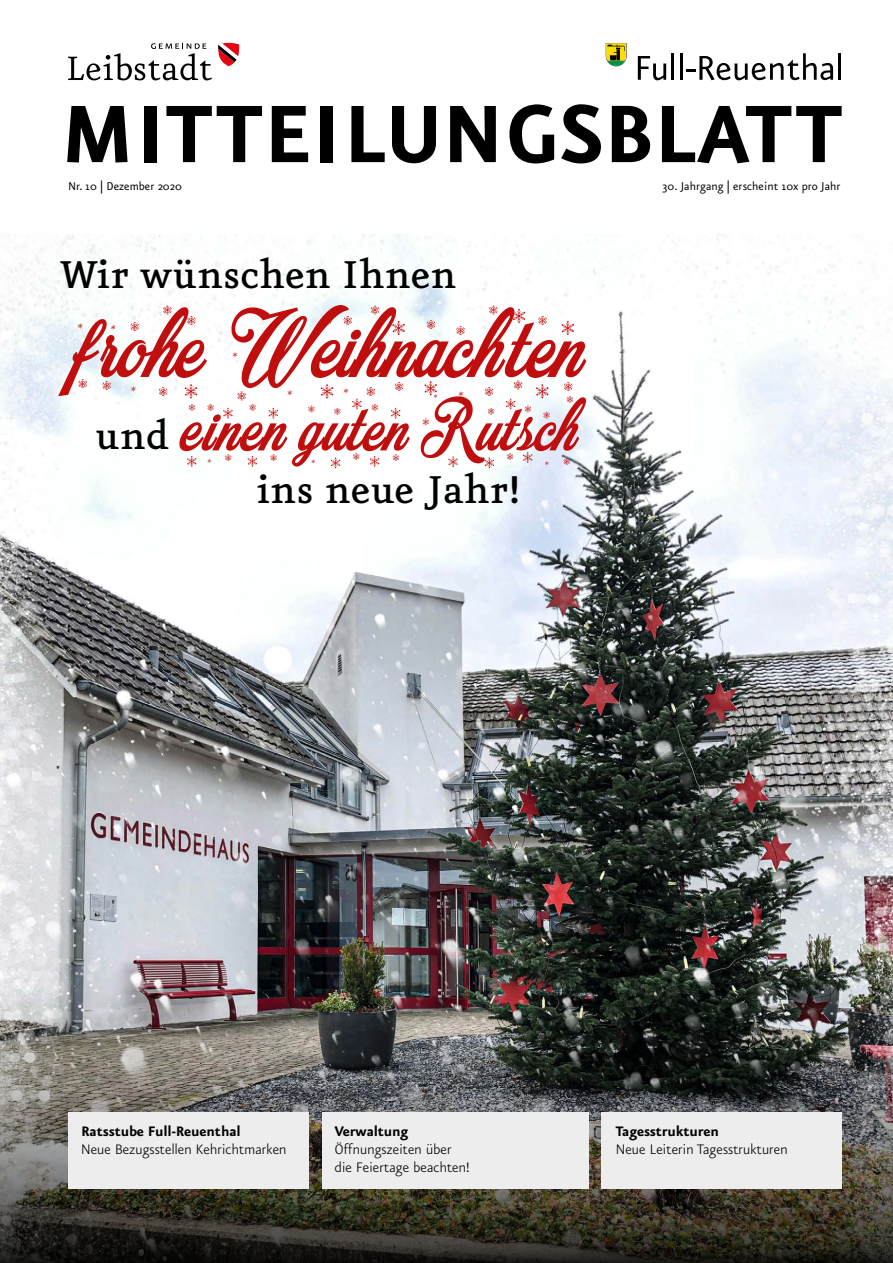
<style>
.page{position:relative;width:893px;height:1263px;background:#fff}
.page>*{position:absolute;margin:0;border:0;box-sizing:border-box;transform-origin:0 0}
.t1{font:100.5px "Merry Christmas Flake";color:#c00d0e}
.t2{font:700 97.5px "Eureka Sans";letter-spacing:.01em;color:#000}
.t3{font:76.5px "Merry Christmas Flake";letter-spacing:.02em;color:#c00d0e}
.t4{font:500 46.5px "Eureka";color:#000}
.t5{font:300 16.5px/18px "Eureka Sans";letter-spacing:.01em;color:#000}
.t6{font:700 16.5px "Eureka Sans";letter-spacing:-.01em;color:#000}
.t7{font:13.5px "Eureka Sans";color:#000}
.s1{font-family:"Eureka";font-weight:500;font-size:46.5px;color:#000}
</style>
<div class="page">
<img style="left:0;top:235px;width:893px;height:756px">
<svg style="left:218px;top:43px;width:21px;height:23px"></svg>
<svg style="left:68px;top:43px;width:144px;height:37px"></svg>
<svg style="left:638px;top:56px;width:28px;height:24px"></svg>
<hr style="left:671px;top:53px;width:3px;height:27px;background:#000">
<hr style="left:680px;top:53px;width:3px;height:27px;background:#000">
<svg style="left:686px;top:53px;width:147px;height:27px"></svg>
<hr style="left:838px;top:53px;width:3px;height:27px;background:#000">
<svg style="left:606px;top:43px;width:20px;height:23px"></svg>
<img style="left:0;top:991px;width:893px;height:272px">
<div style="left:322px;top:1112px;width:266px;height:77px;background:#ededed"></div>
<div style="left:68px;top:1112px;width:240px;height:77px;background:#ededed"></div>
<div style="left:601px;top:1112px;width:241px;height:77px;background:#ededed"></div>
<h2 class="t2" style="left:60px;top:85px;width:783px">MITTEILUNGSBLATT</h2>
<p class="t7" style="left:68px;top:179px;width:115px">Nr. 10 | Dezember 2020</p>
<p class="t7" style="left:662px;top:179px;width:180px">30. Jahrgang | erscheint 10x pro Jahr</p>
<h3 class="t4" style="left:60px;top:253px;width:398px">Wir wünschen Ihnen</h3>
<h1 class="t1" style="left:73px;top:285px;width:513px">frohe Weihnachten</h1>
<h3 class="t3" style="left:95px;top:381px;width:484px"><span class="s1">und</span> einen guten Rutsch</h3>
<h3 class="t4" style="left:256px;top:468px;width:266px">ins neue Jahr!</h3>
<p class="t6" style="left:81px;top:1123px;width:161px">Ratsstube Full-Reuenthal</p>
<p class="t5" style="left:81px;top:1141px;width:207px">Neue Bezugsstellen Kehrichtmarken</p>
<p class="t6" style="left:335px;top:1123px;width:75px">Verwaltung</p>
<p class="t5" style="left:335px;top:1141px;width:136px">Öffnungszeiten über die Feiertage beachten!</p>
<p class="t6" style="left:616px;top:1123px;width:105px">Tagesstrukturen</p>
<p class="t5" style="left:616px;top:1141px;width:173px">Neue Leiterin Tagesstrukturen</p>
</div>
